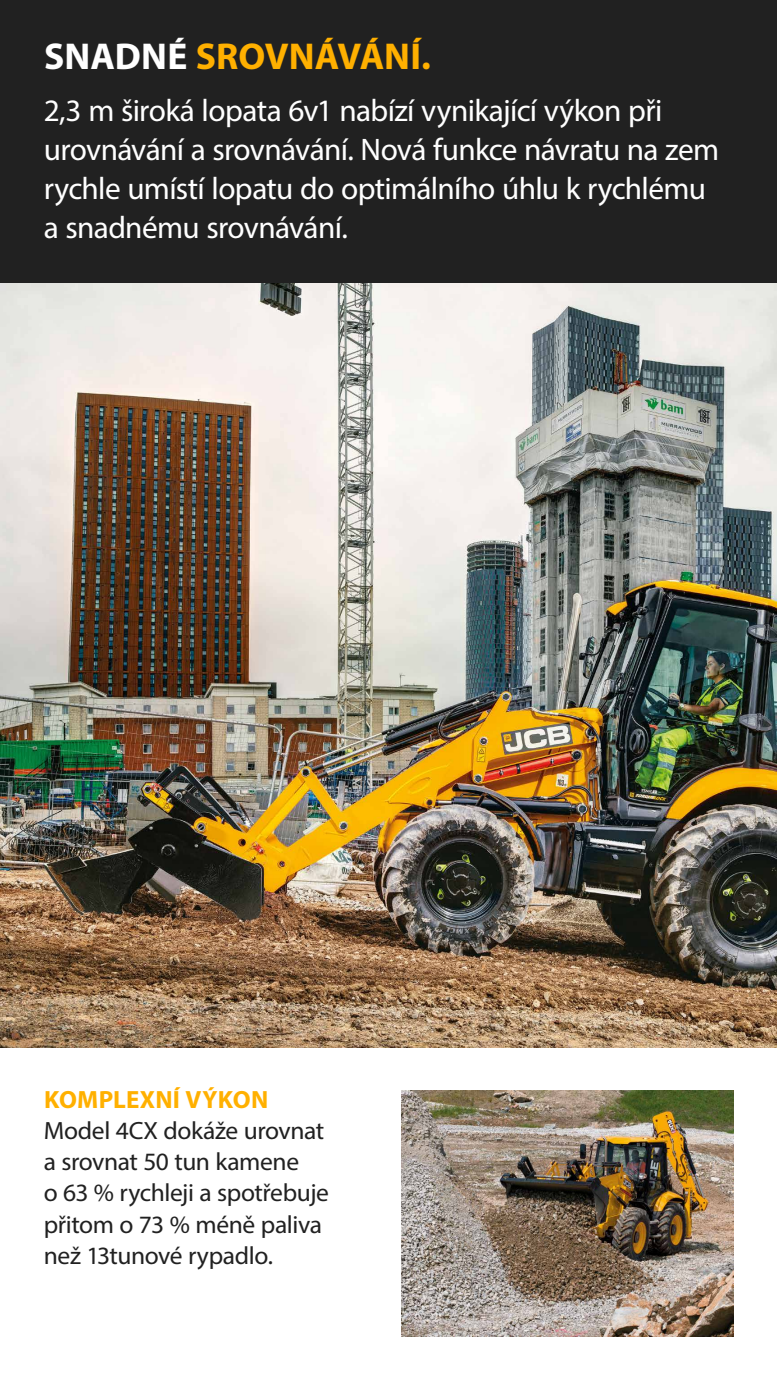
<style>
.page{position:relative;width:777px;height:1380px;background:#fff}
.page>*{position:absolute;margin:0;border:0;box-sizing:border-box;transform-origin:0 0}
.t1{font:700 37.5px "Myriad Pro";color:#ffb000}
.t2{font:31.25px/39.1px "Myriad Pro";letter-spacing:-.02em;color:#fff}
.t3{font:25px/31.2px "Myriad Pro";letter-spacing:-.015em;color:#212121}
.t4{font:700 25px "Myriad Pro";letter-spacing:.01em;color:#ffb000}
.s1{color:#fff}
</style>
<div class="page">
<img style="left:0;top:282px;width:776px;height:766px">
<img style="left:401px;top:1091px;width:331px;height:245px">
<div style="left:0;top:0;width:776px;height:282px;background:#212121"></div>
<p class="t1" style="left:44px;top:32px;width:388px"><span class="s1">SNADNÉ</span> SROVNÁVÁNÍ.</p>
<p class="t2" style="left:44px;top:91px;width:676px">2,3 m široká lopata 6v1 nabízí vynikající výkon při urovnávání a srovnávání. Nová funkce návratu na zem rychle umístí lopatu do optimálního úhlu k rychlému a snadnému srovnávání.</p>
<p class="t4" style="left:44px;top:1083px;width:226px">KOMPLEXNÍ VÝKON</p>
<p class="t3" style="left:44px;top:1115px;width:286px">Model 4CX dokáže urovnat a srovnat 50 tun kamene<br>o 63 % rychleji a spotřebuje přitom o 73 % méně paliva než 13tunové rypadlo.</p>
</div>
